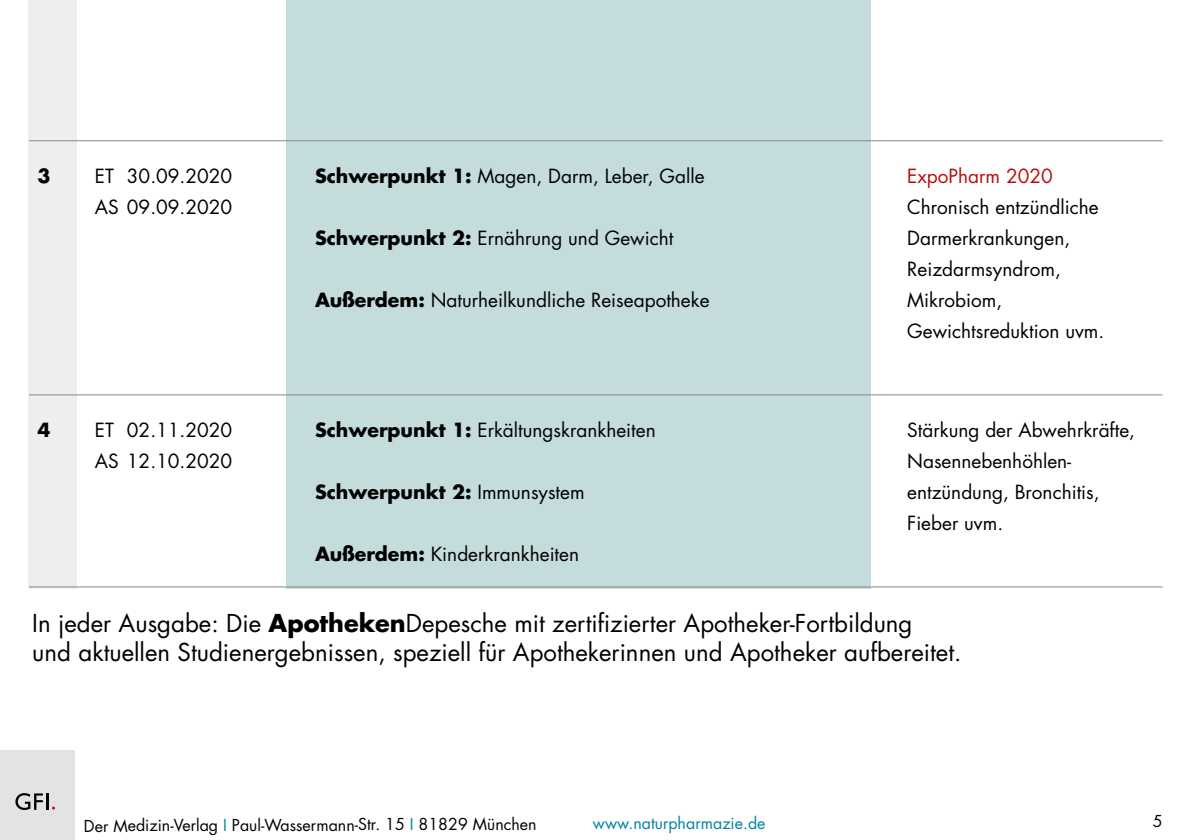
<style>
.page{position:relative;width:1191px;height:840px;background:#fff}
.page>*{position:absolute;margin:0;border:0;box-sizing:border-box;transform-origin:0 0}
.t1{font:24px/28.8px "Futura Std";color:#000}
.t2{font:19px/31px "Futura Std";color:#000}
.t3{font:700 19px "Futura Std";color:#000}
.t4{font:19px "Futura Std";color:#b70e0c}
.t5{font:16px "Futura Std";letter-spacing:-.005em;color:#000}
.t6{font:16px "Futura Std";letter-spacing:-.005em;color:#0083a3}
.s1{font-weight:700}
.s2{font-weight:400}
.s3{color:#0083a3}
</style>
<div class="page">
<div style="left:0;top:749px;width:75px;height:90px;background:#e3e3e3"></div>
<svg style="left:15px;top:793px;width:28px;height:16px"></svg>
<hr style="left:46px;top:792px;width:3px;height:17px;background:#000">
<div style="left:286px;top:0;width:584px;height:588px;background:#c4dcdc"></div>
<div style="left:28px;top:0;width:49px;height:588px;background:#eee"></div>
<hr style="left:29px;top:140px;width:1133px;height:1px;background:#878787">
<hr style="left:29px;top:394px;width:1133px;height:1px;background:#878787">
<hr style="left:29px;top:586px;width:1133px;height:1px;background:#878787">
<p class="t3" style="left:37px;top:163px;width:15px">3</p>
<p class="t2" style="left:95px;top:160px;width:139px">ET 30.09.2020</p>
<p class="t2" style="left:315px;top:160px;width:391px"><span class="s1">Schwerpunkt 1:</span> Magen, Darm, Leber, Galle</p>
<p class="t4" style="left:907px;top:163px;width:147px">ExpoPharm 2020</p>
<p class="t2" style="left:95px;top:191px;width:139px">AS 09.09.2020</p>
<p class="t2" style="left:907px;top:191px;width:193px">Chronisch entzündliche</p>
<p class="t2" style="left:315px;top:222px;width:360px"><span class="s1">Schwerpunkt 2:</span> Ernährung und Gewicht</p>
<p class="t2" style="left:907px;top:222px;width:164px">Darmerkrankungen,<br>Reizdarmsyndrom,</p>
<p class="t2" style="left:315px;top:284px;width:396px"><span class="s1">Außerdem:</span> Naturheilkundliche Reiseapotheke</p>
<p class="t2" style="left:907px;top:284px;width:198px">Mikrobiom,<br>Gewichtsreduktion uvm.</p>
<p class="t3" style="left:37px;top:417px;width:15px">4</p>
<p class="t2" style="left:95px;top:414px;width:139px">ET 02.11.2020</p>
<p class="t2" style="left:315px;top:414px;width:342px"><span class="s1">Schwerpunkt 1:</span> Erkältungskrankheiten</p>
<p class="t2" style="left:907px;top:414px;width:229px">Stärkung der Abwehrkräfte,</p>
<p class="t2" style="left:95px;top:445px;width:139px">AS 12.10.2020</p>
<p class="t2" style="left:907px;top:445px;width:165px">Nasennebenhöhlen-</p>
<p class="t3" style="left:315px;top:479px;width:271px">Schwerpunkt 2: <span class="s2">Immunsystem</span></p>
<p class="t2" style="left:907px;top:476px;width:194px">entzündung, Bronchitis,<br>Fieber uvm.</p>
<p class="t2" style="left:315px;top:538px;width:265px"><span class="s1">Außerdem:</span> Kinderkrankheiten</p>
<p class="t1" style="left:32px;top:608px;width:930px">In jeder Ausgabe: Die <span class="s1">Apotheken</span>Depesche mit zertifizierter Apotheker-Fortbildung<br>und aktuellen Studienergebnissen, speziell für Apothekerinnen und Apotheker aufbereitet.</p>
<p class="t5" style="left:84px;top:814px;width:454px">Der Medizin-Verlag <span class="s3">I</span> Paul-Wassermann-Str. 15 <span class="s3">I</span> 81829 München</p>
<p class="t6" style="left:593px;top:812px;width:174px">www.naturpharmazie.de</p>
<p class="t5" style="left:1152px;top:810px;width:11px">5</p>
</div>
